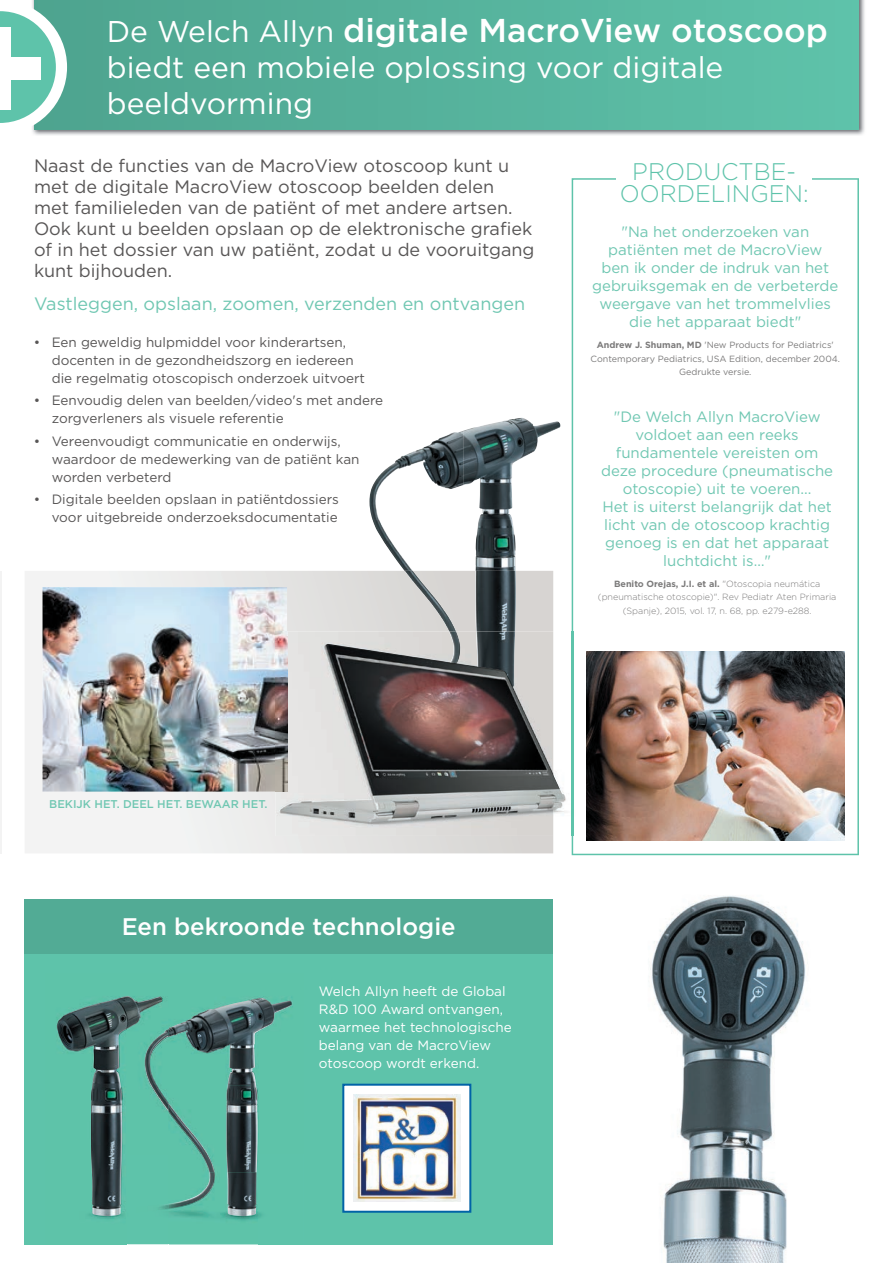
<style>
.page{position:relative;width:893px;height:1263px;background:#fff}
.page>*{position:absolute;margin:0;border:0;box-sizing:border-box;transform-origin:0 0}
.t1{font:500 33px "Gotham";color:#fff}
.t2{font:30px/36px "Gotham";color:#fff}
.t3{font:500 24px "Gotham";color:#fff}
.t4{font:300 24px/22.5px "Gotham";color:#5ec3aa;text-align:center}
.t5{font:18px/21px "Gotham";color:#585656}
.t6{font:18px "Gotham";color:#70c7b2}
.t7{font:15px/18px "Gotham";color:#70c7b2;text-align:center}
.t8{font:13.5px/18px "Gotham";color:#585656}
.t9{font:13.5px/18px "Gotham";color:#fff}
.t10{font:500 11.25px "Gotham";color:#70c7b2}
.t11{font:300 9px/13.5px "Gotham";color:#7c7b7b;text-align:center}
.t12{font:9px/13.5px "Gotham";color:#7c7b7b;text-align:center}
.s1{font-weight:400;font-size:30px}
.s2{font-weight:700}
</style>
<div class="page">
<div style="left:24px;top:900px;width:529px;height:344px;background:#5ec3aa"></div>
<div style="left:24px;top:900px;width:529px;height:54px;background:#52ab95"></div>
<svg style="left:25px;top:571px;width:528px;height:282px"></svg>
<svg style="left:572px;top:178px;width:287px;height:677px"></svg>
<div style="left:616px;top:146px;width:196px;height:70px;background:#fff"></div>
<hr style="left:0;top:571px;width:1px;height:282px;background:#f3f3f3">
<img style="left:35px;top:0;width:830px;height:135px">
<div style="left:34px;top:0;width:825px;height:129px;background:linear-gradient(to right,#4da38e,#5ec2aa)"></div>
<svg style="left:0;top:0;width:67px;height:134px"></svg>
<div style="left:0;top:57px;width:41px;height:22px;background:#fff"></div>
<div style="left:0;top:27px;width:11px;height:83px;background:#fff"></div>
<img style="left:43px;top:587px;width:244px;height:205px">
<svg style="left:342px;top:1084px;width:129px;height:129px;background:#cee1ed"></svg>
<img style="left:354px;top:1094px;width:107px;height:107px">
<img style="left:369px;top:431px;width:94px;height:89px">
<img style="left:463px;top:418px;width:97px;height:102px">
<img style="left:372px;top:520px;width:41px;height:51px">
<img style="left:475px;top:520px;width:41px;height:51px">
<img style="left:404px;top:571px;width:112px;height:60px">
<img style="left:586px;top:651px;width:258px;height:190px">
<img style="left:275px;top:631px;width:301px;height:205px">
<img style="left:572px;top:631px;width:1px;height:205px">
<img style="left:275px;top:631px;width:12px;height:161px">
<img style="left:353px;top:631px;width:162px;height:13px">
<img style="left:280px;top:644px;width:285px;height:178px">
<img style="left:45px;top:1244px;width:259px;height:1px">
<img style="left:185px;top:996px;width:108px;height:225px">
<img style="left:127px;top:996px;width:41px;height:249px">
<img style="left:168px;top:1000px;width:83px;height:172px">
<img style="left:251px;top:998px;width:41px;height:174px">
<img style="left:168px;top:1172px;width:88px;height:44px">
<img style="left:140px;top:1029px;width:28px;height:183px">
<img style="left:57px;top:996px;width:83px;height:220px">
<img style="left:650px;top:896px;width:156px;height:367px">
<h1 class="t1" style="left:107px;top:9px;width:722px"><span class="s1">De Welch Allyn</span> digitale MacroView otoscoop</h1>
<h2 class="t2" style="left:107px;top:49px;width:618px">biedt een mobiele oplossing voor digitale beeldvorming</h2>
<p class="t5" style="left:34px;top:154px;width:502px">Naast de functies van de MacroView otoscoop kunt u met de digitale MacroView otoscoop beelden delen<br>met familieleden van de patiënt of met andere artsen.<br>Ook kunt u beelden opslaan op de elektronische grafiek of in het dossier van uw patiënt, zodat u de vooruitgang kunt bijhouden.</p>
<h3 class="t6" style="left:34px;top:292px;width:493px">Vastleggen, opslaan, zoomen, verzenden en ontvangen</h3>
<p class="t8" style="left:52px;top:333px;width:315px;text-indent:-18px">• Een geweldig hulpmiddel voor kinderartsen, docenten in de gezondheidszorg en iedereen die regelmatig otoscopisch onderzoek uitvoert</p>
<p class="t8" style="left:52px;top:391px;width:333px;text-indent:-18px">• Eenvoudig delen van beelden/video's met andere zorgverleners als visuele referentie</p>
<p class="t8" style="left:52px;top:432px;width:309px;text-indent:-18px">• Vereenvoudigt communicatie en onderwijs, waardoor de medewerking van de patiënt kan worden verbeterd</p>
<p class="t8" style="left:34px;top:490px;width:307px;text-align:right">• Digitale beelden opslaan in patiëntdossiers voor uitgebreide onderzoeksdocumentatie</p>
<h3 class="t4" style="left:620px;top:159px;width:191px">PRODUCTBE-<br>OORDELINGEN:</h3>
<p class="t7" style="left:592px;top:223px;width:248px">"Na het onderzoeken van patiënten met de MacroView<br>ben ik onder de indruk van het gebruiksgemak en de verbeterde weergave van het trommelvlies die het apparaat biedt"</p>
<p class="t12" style="left:590px;top:338px;width:251px"><span class="s2">Andrew J. Shuman, MD</span> 'New Products for Pediatrics'<br>Contemporary Pediatrics, USA Edition, december 2004.<br>Gedrukte versie.</p>
<p class="t7" style="left:601px;top:407px;width:233px">"De Welch Allyn MacroView voldoet aan een reeks fundamentele vereisten om deze procedure (pneumatische otoscopie) uit te voeren...<br>Het is uiterst belangrijk dat het licht van de otoscoop krachtig genoeg is en dat het apparaat luchtdicht is…"</p>
<p class="t11" style="left:598px;top:576px;width:240px"><span class="s2">Benito Orejas, J.I. et al.</span> "Otoscopia neumática (pneumatische otoscopie)". Rev Pediatr Aten Primaria (Spanje), 2015, vol. 17, n. 68, pp. e279-e288.</p>
<p class="t10" style="left:49px;top:797px;width:220px">BEKIJK HET. DEEL HET. BEWAAR HET.</p>
<h3 class="t3" style="left:122px;top:911px;width:335px">Een bekroonde technologie</h3>
<p class="t9" style="left:319px;top:982px;width:194px">Welch Allyn heeft de Global<br>R&amp;D 100 Award ontvangen, waarmee het technologische belang van de MacroView otoscoop wordt erkend.</p>
</div>
